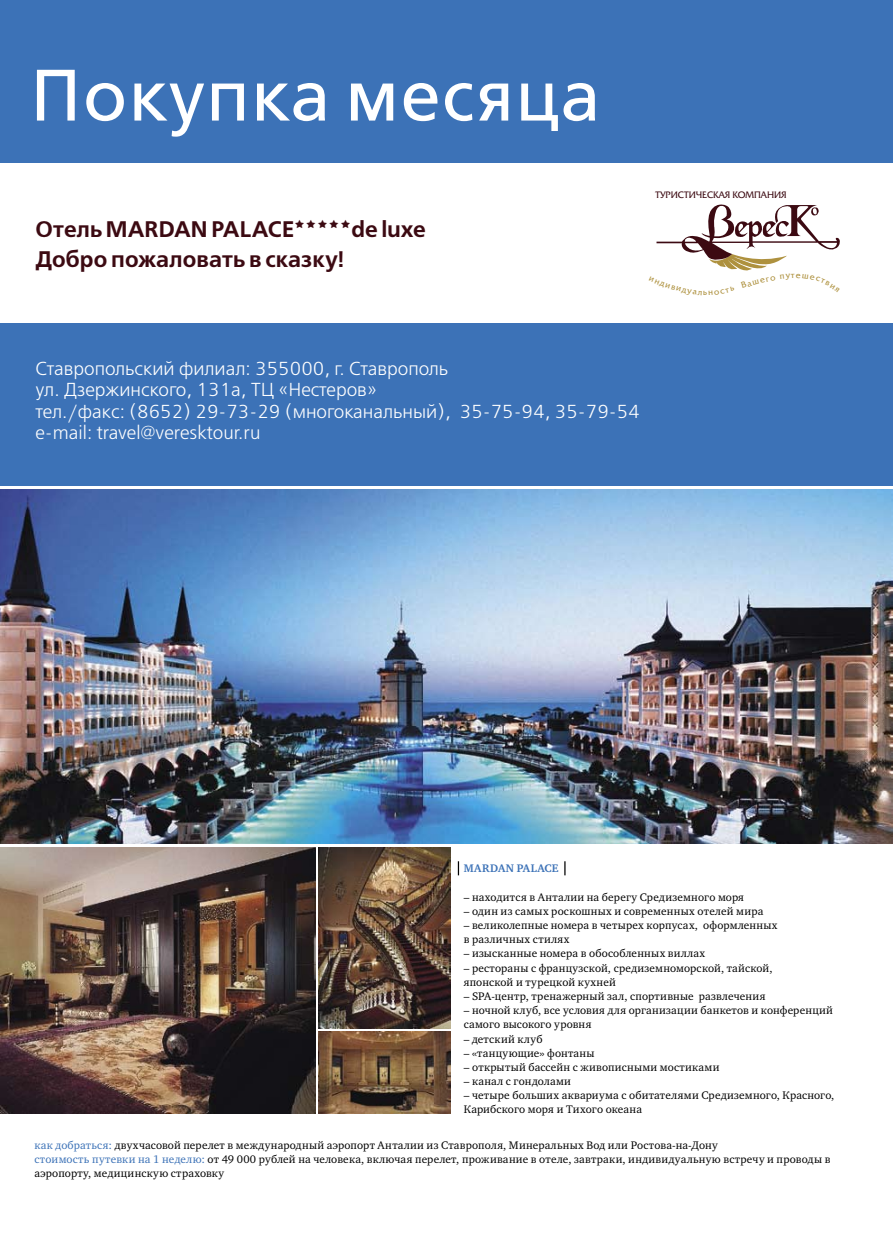
<style>
.page{position:relative;width:893px;height:1234px;background:#fff}
.page>*{position:absolute;margin:0;border:0;box-sizing:border-box;transform-origin:0 0}
.t1{font:72.5px "Free Set C";letter-spacing:.02em;color:#fff}
.t2{font:22.5px "Free Set Demi Bold C";color:#3c0a12}
.t3{font:18.75px/21.2px "Free Set Light C";color:#fff}
.t4{font:11.25px/14.1px "Charter C";letter-spacing:.02em;color:#000}
.t5{font:700 11.25px "Charter C";letter-spacing:.045em;color:#3c72b7}
.t6{font:9.25px "Friz Quadrata C";color:#3c0a12}
.s1{color:#3c72b7}
</style>
<div class="page">
<img style="left:0;top:489px;width:892px;height:354px">
<div style="left:0;top:323px;width:893px;height:162px;background:#3c72b7"></div>
<img style="left:318px;top:847px;width:132px;height:181px">
<img style="left:0;top:847px;width:315px;height:266px">
<img style="left:318px;top:1031px;width:132px;height:82px">
<svg style="left:458px;top:861px;width:1px;height:14px"></svg>
<svg style="left:564px;top:861px;width:2px;height:14px"></svg>
<div style="left:0;top:0;width:893px;height:163px;background:#3c72b7"></div>
<svg style="left:656px;top:204px;width:184px;height:67px"></svg>
<h1 class="t1" style="left:30px;top:56px;width:572px">Покупка месяца</h1>
<h2 class="t2" style="left:35px;top:216px;width:260px">Отель MARDAN PALACE</h2>
<h2 class="t2" style="left:352px;top:216px;width:76px">de luxe</h2>
<h2 class="t2" style="left:35px;top:246px;width:310px">Добро пожаловать в сказку!</h2>
<p class="t6" style="left:655px;top:189px;width:133px">ТУРИСТИЧЕСКАЯ КОМПАНИЯ</p>
<h3 class="t3" style="left:35px;top:359px;width:606px">Ставропольский филиал: 355000, г. Ставрополь<br>ул. Дзержинского, 131а, ТЦ «Нестеров»<br>тел./факс: (8652) 29-73-29 (многоканальный), 35-75-94, 35-79-54 e-mail: travel@veresktour.ru</h3>
<p class="t5" style="left:464px;top:862px;width:96px">MARDAN PALACE</p>
<p class="t4" style="left:464px;top:889px;width:282px">– находится в Анталии на берегу Средиземного моря</p>
<p class="t4" style="left:464px;top:903px;width:301px">– один из самых роскошных и современных отелей мира</p>
<p class="t4" style="left:464px;top:918px;width:315px">– великолепные номера в четырех корпусах, оформленных в различных стилях</p>
<p class="t4" style="left:464px;top:946px;width:243px">– изысканные номера в обособленных виллах</p>
<p class="t4" style="left:464px;top:960px;width:310px">– рестораны с французской, средиземноморской, тайской, японской и турецкой кухней</p>
<p class="t4" style="left:464px;top:988px;width:303px">– SPA-центр, тренажерный зал, спортивные развлечения</p>
<p class="t4" style="left:464px;top:1003px;width:371px">– ночной клуб, все условия для организации банкетов и конференций самого высокого уровня</p>
<p class="t4" style="left:464px;top:1031px;width:80px">– детский клуб</p>
<p class="t4" style="left:464px;top:1045px;width:132px">– «танцующие» фонтаны</p>
<p class="t4" style="left:464px;top:1059px;width:257px">– открытый бассейн с живописными мостиками</p>
<p class="t4" style="left:464px;top:1074px;width:109px">– канал с гондолами</p>
<p class="t4" style="left:464px;top:1088px;width:372px">– четыре больших аквариума с обитателями Средиземного, Красного,<br>Карибского моря и Тихого океана</p>
<p class="t4" style="left:35px;top:1137px;width:797px"><span class="s1">как добраться:</span> двухчасовой перелет в международный аэропорт Анталии из Ставрополя, Минеральных Вод или Ростова-на-Дону<br><span class="s1">стоимость путевки на 1 неделю:</span> от 49 000 рублей на человека, включая перелет, проживание в отеле, завтраки, индивидуальную встречу и проводы в аэропорту, медицинскую страховку</p>
</div>
